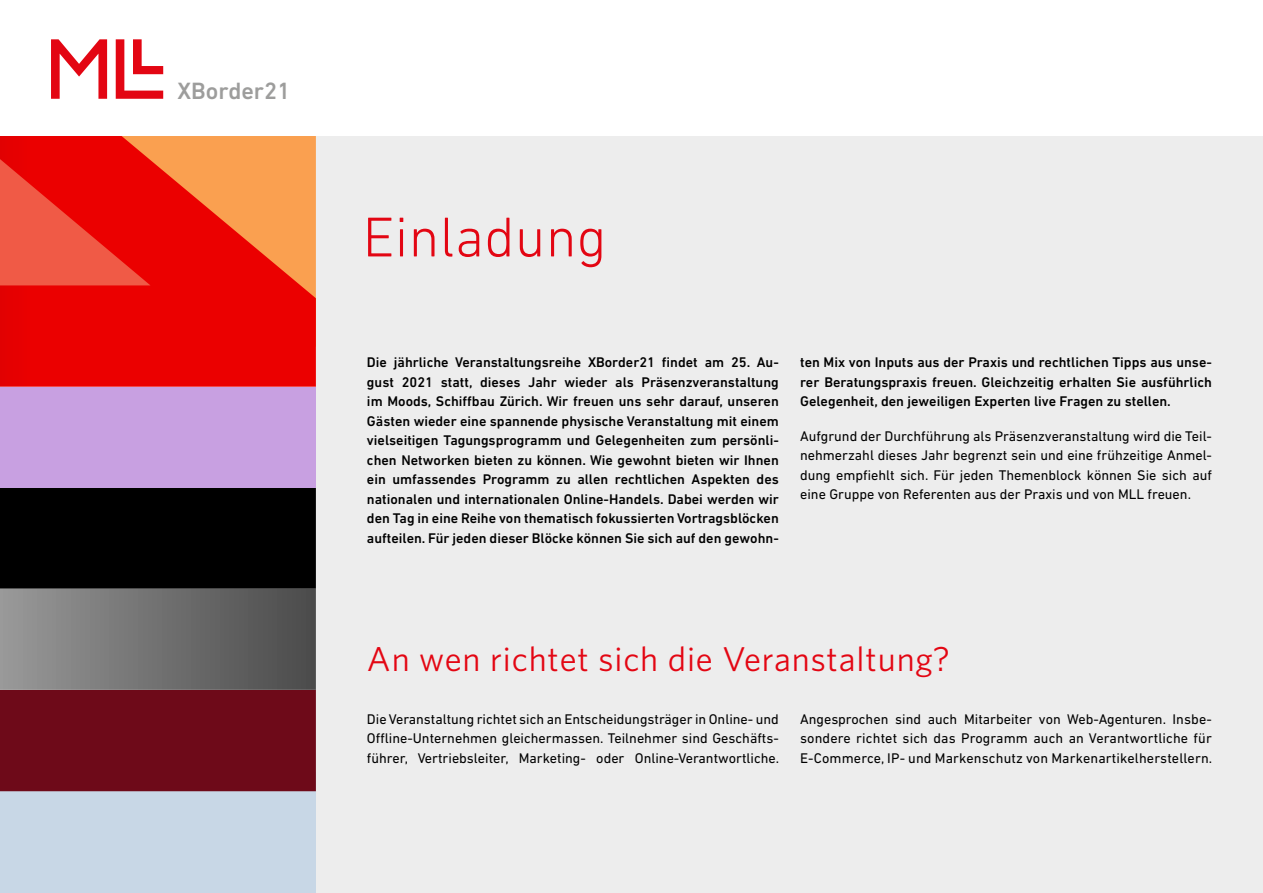
<style>
.page{position:relative;width:1263px;height:893px;background:#fff}
.page>*{position:absolute;margin:0;border:0;box-sizing:border-box;transform-origin:0 0}
.t1{font:300 57px "DIN Next LT Pro";letter-spacing:.005em;color:#e30613}
.t2{font:34.5px "Whitney";letter-spacing:.025em;color:#e30613}
.t3{font:500 24px "DIN Next LT Pro";color:#9d9d9c}
.t4{font:500 14.25px/19.5px "DIN Next LT Pro";color:#000;text-align:justify}
.t5{font:14.25px/19.5px "DIN Next LT Pro";color:#000;text-align:justify}
</style>
<div class="page">
<svg style="left:116px;top:39px;width:47px;height:60px"></svg>
<svg style="left:51px;top:39px;width:56px;height:60px"></svg>
<div style="left:316px;top:136px;width:947px;height:757px;background:#ededed"></div>
<div style="left:0;top:488px;width:316px;height:101px;background:#000"></div>
<div style="left:0;top:387px;width:316px;height:101px;background:#c8a0e1"></div>
<svg style="left:0;top:589px;width:316px;height:304px"></svg>
<svg style="left:0;top:136px;width:316px;height:251px"></svg>
<h3 class="t3" style="left:178px;top:77px;width:114px">XBorder21</h3>
<h1 class="t1" style="left:363px;top:204px;width:245px">Einladung</h1>
<p class="t4" style="left:367px;top:353px;width:413px">Die jährliche Veranstaltungsreihe XBorder21 findet am 25. Au&shy;gust 2021 statt, dieses Jahr wieder als Präsenzveranstaltung im Moods, Schiffbau Zürich. Wir freuen uns sehr darauf, unseren Gästen wieder eine spannende physische Veranstaltung mit einem vielseitigen Tagungsprogramm und Gelegenheiten zum persönli&shy;chen Networken bieten zu können. Wie gewohnt bieten wir Ihnen ein umfassendes Programm zu allen rechtlichen Aspekten des nationalen und internationalen Online-Handels. Dabei werden wir den Tag in eine Reihe von thematisch fokussierten Vortragsblöcken aufteilen. Für jeden dieser Blöcke können Sie sich auf den gewohn-</p>
<p class="t4" style="left:800px;top:353px;width:413px">ten Mix von Inputs aus der Praxis und rechtlichen Tipps aus unse&shy;rer Beratungspraxis freuen. Gleichzeitig erhalten Sie ausführlich Gelegenheit, den jeweiligen Experten live Fragen zu stellen.</p>
<p class="t5" style="left:800px;top:426px;width:413px">Aufgrund der Durchführung als Präsenzveranstaltung wird die Teil&shy;nehmerzahl dieses Jahr begrenzt sein und eine frühzeitige Anmel&shy;dung empfiehlt sich. Für jeden Themenblock können Sie sich auf eine Gruppe von Referenten aus der Praxis und von MLL freuen.</p>
<h2 class="t2" style="left:367px;top:636px;width:585px">An wen richtet sich die Veranstaltung?</h2>
<p class="t5" style="left:367px;top:709px;width:414px">Die Veranstaltung richtet sich an Entscheidungsträger in Online- und Offline-Unternehmen gleichermassen. Teilnehmer sind Geschäfts&shy;führer, Vertriebsleiter, Marketing- oder Online-Verantwortliche.</p>
<p class="t5" style="left:800px;top:709px;width:414px">Angesprochen sind auch Mitarbeiter von Web-Agenturen. Insbe&shy;sondere richtet sich das Programm auch an Verantwortliche für E-Commerce, IP- und Markenschutz von Markenartikelherstellern.</p>
</div>
